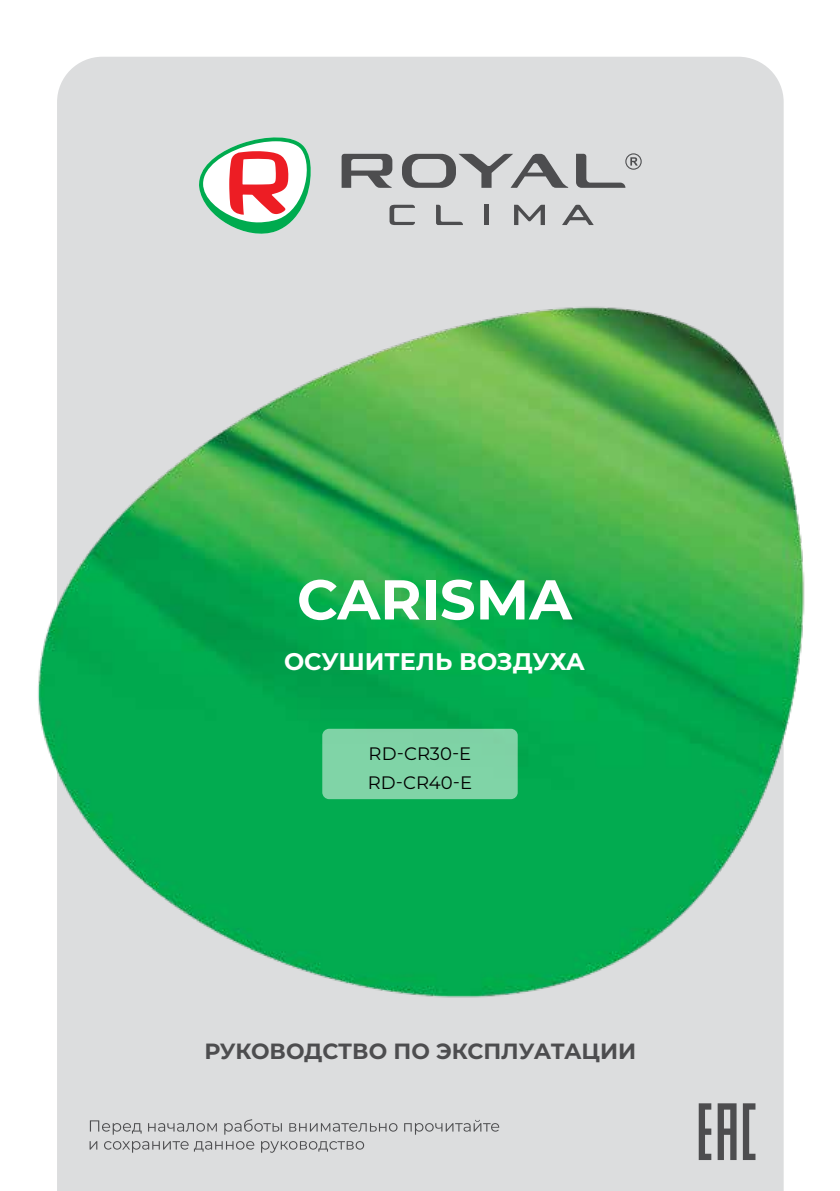
<style>
.page{position:relative;width:840px;height:1191px;background:#fff}
.page>*{position:absolute;margin:0;border:0;box-sizing:border-box;transform-origin:0 0}
.t1{font:700 56px "Montserrat";color:#fff}
.t2{font:700 24px "Montserrat";color:#fff}
.t3{font:700 22px "Montserrat";color:#4d4d4f}
.t4{font:18px/29.4px "Montserrat";color:#000}
</style>
<div class="page">
<div style="left:57px;top:57px;width:726px;height:1134px;background:#dcddde"></div>
<img style="left:38px;top:282px;width:767px;height:739px">
<svg style="left:89px;top:1141px;width:275px;height:11px;background:#bbbbbd"></svg>
<svg style="left:90px;top:1119px;width:409px;height:15px;background:#c4c4c6"></svg>
<svg style="left:199px;top:134px;width:112px;height:107px"></svg>
<svg style="left:575px;top:153px;width:66px;height:35px;background:#b4b5b6"></svg>
<svg style="left:341px;top:154px;width:51px;height:34px;background:#8a8a8c"></svg>
<svg style="left:402px;top:154px;width:166px;height:34px;background:#a5a6a7"></svg>
<svg style="left:389px;top:205px;width:26px;height:20px"></svg>
<svg style="left:436px;top:205px;width:26px;height:20px"></svg>
<svg style="left:513px;top:205px;width:31px;height:20px"></svg>
<div style="left:483px;top:205px;width:5px;height:20px;background:#4d4d4f"></div>
<svg style="left:561px;top:205px;width:32px;height:20px"></svg>
<svg style="left:717px;top:1103px;width:19px;height:57px"></svg>
<svg style="left:742px;top:1103px;width:13px;height:57px"></svg>
<svg style="left:698px;top:1103px;width:13px;height:57px"></svg>
<div style="left:322px;top:729px;width:195px;height:70px;background:#80d4a7;border-radius:7px"></div>
<h1 class="t1" style="left:297px;top:559px;width:276px">CARISMA</h1>
<p class="t2" style="left:284px;top:644px;width:302px">ОСУШИТЕЛЬ ВОЗДУХА</p>
<p class="t4" style="left:367px;top:738px;width:106px">RD-CR30-E<br>RD-CR40-E</p>
<p class="t3" style="left:204px;top:1035px;width:433px">РУКОВОДСТВО ПО ЭКСПЛУАТАЦИИ</p>
</div>
